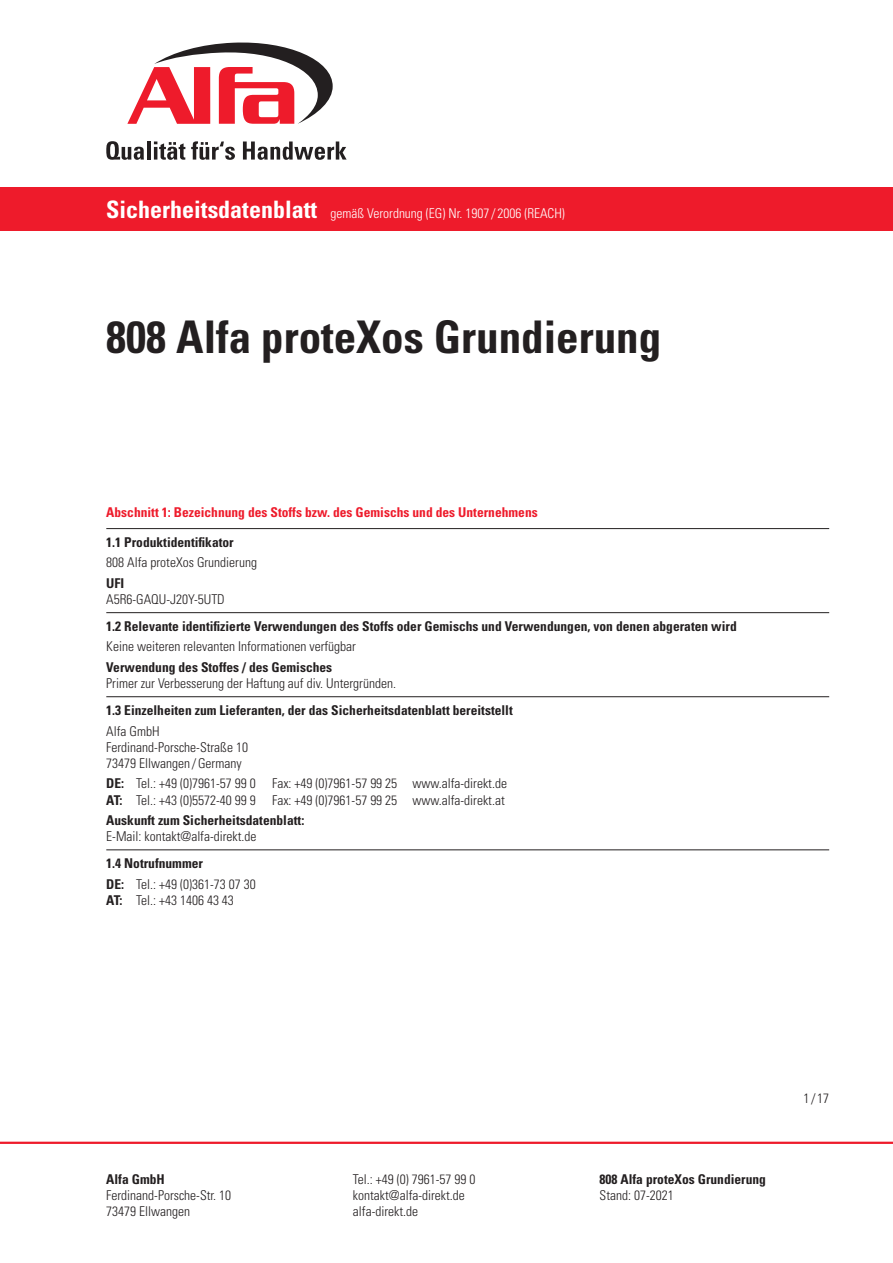
<style>
.page{position:relative;width:893px;height:1263px;background:#fff}
.page>*{position:absolute;margin:0;border:0;box-sizing:border-box;transform-origin:0 0}
.h1_produktname{font:700 condensed 45px "Univers LT Std";color:#231f20}
.fließtext{font:300 condensed 13.5px/16.2px "Univers LT Std";color:#231f20}
.h3_gliederungspunkt{font:700 condensed 13.5px "Univers LT Std";color:#231f20}
.h4_zwischenueberschr{font:700 condensed 13.5px "Univers LT Std";color:#231f20}
.h2_abschnitt_1_2_3{font:700 condensed 13.5px "Univers LT Std";color:#ee1b2b}
.t1{font:300 condensed 13.5px "Univers LT Std";color:#fff}
.s1{font-weight:700;font-size:24px}
.s2{font-weight:700}
</style>
<div class="page">
<hr style="left:0;top:1142px;width:893px;height:2px;background:#ee1b2b">
<div style="left:0;top:187px;width:893px;height:44px;background:#ee1b2b"></div>
<svg style="left:106px;top:141px;width:38px;height:19px"></svg>
<hr style="left:147px;top:141px;width:3px;height:19px;background:#231f20">
<svg style="left:154px;top:141px;width:31px;height:19px"></svg>
<svg style="left:191px;top:141px;width:44px;height:19px"></svg>
<svg style="left:243px;top:141px;width:104px;height:19px"></svg>
<svg style="left:127px;top:42px;width:206px;height:82px"></svg>
<hr style="left:106px;top:696px;width:723px;height:1px;background:#231f20">
<hr style="left:106px;top:849px;width:723px;height:1px;background:#231f20">
<hr style="left:106px;top:612px;width:723px;height:1px;background:#231f20">
<hr style="left:106px;top:528px;width:723px;height:1px;background:#231f20">
<p class="t1" style="left:106px;top:205px;width:460px"><span class="s1">Sicherheitsdatenblatt</span> gemäß Verordnung (EG) Nr. 1907 / 2006 (REACH)</p>
<p class="h1_produktname" style="left:106px;top:309px;width:556px">808 Alfa proteXos Grundierung</p>
<p class="h2_abschnitt_1_2_3" style="left:106px;top:504px;width:433px">Abschnitt 1: Bezeichnung des Stoffs bzw. des Gemischs und des Unternehmens</p>
<p class="h3_gliederungspunkt" style="left:106px;top:534px;width:129px">1.1 Produktidentifikator</p>
<p class="fließtext" style="left:106px;top:555px;width:152px">808 Alfa proteXos Grundierung</p>
<p class="h4_zwischenueberschr" style="left:106px;top:575px;width:19px">UFI</p>
<p class="fließtext" style="left:106px;top:591px;width:120px">A5R6-GAQU-J20Y-5UTD</p>
<p class="h3_gliederungspunkt" style="left:106px;top:618px;width:632px">1.2 Relevante identifizierte Verwendungen des Stoffs oder Gemischs und Verwendungen, von denen abgeraten wird</p>
<p class="fließtext" style="left:106px;top:639px;width:251px">Keine weiteren relevanten Informationen verfügbar</p>
<p class="h4_zwischenueberschr" style="left:106px;top:659px;width:227px">Verwendung des Stoffes / des Gemisches</p>
<p class="fließtext" style="left:106px;top:675px;width:291px">Primer zur Verbesserung der Haftung auf div. Untergründen.</p>
<p class="h3_gliederungspunkt" style="left:106px;top:702px;width:408px">1.3 Einzelheiten zum Lieferanten, der das Sicherheitsdatenblatt bereitstellt</p>
<p class="fließtext" style="left:106px;top:723px;width:143px">Alfa GmbH<br>Ferdinand-Porsche-Straße 10<br>73479 Ellwangen /Germany</p>
<p class="fließtext" style="left:106px;top:775px;width:402px"><span class="s2">DE:</span> Tel.: +49 (0)7961-57 99 0 Fax: +49 (0)7961-57 99 25 www.alfa-direkt.de<br><span class="s2">AT:</span> Tel.: +43 (0)5572-40 99 9 Fax: +49 (0)7961-57 99 25 www.alfa-direkt.at</p>
<p class="h4_zwischenueberschr" style="left:106px;top:812px;width:200px">Auskunft zum Sicherheitsdatenblatt:</p>
<p class="fließtext" style="left:106px;top:828px;width:152px">E-Mail: kontakt@alfa-direkt.de</p>
<p class="h3_gliederungspunkt" style="left:106px;top:855px;width:98px">1.4 Notrufnummer</p>
<p class="fließtext" style="left:106px;top:876px;width:151px"><span class="s2">DE:</span> Tel.: +49 (0)361-73 07 30<br><span class="s2">AT:</span> Tel.: +43 1406 43 43</p>
<p class="h3_gliederungspunkt" style="left:106px;top:1171px;width:60px">Alfa GmbH</p>
<p class="fließtext" style="left:106px;top:1187px;width:126px">Ferdinand-Porsche-Str. 10<br>73479 Ellwangen</p>
<p class="fließtext" style="left:353px;top:1171px;width:124px">Tel.: +49 (0) 7961-57 99 0 kontakt@alfa-direkt.de alfa-direkt.de</p>
<p class="h3_gliederungspunkt" style="left:600px;top:1171px;width:168px">808 Alfa proteXos Grundierung</p>
<p class="fließtext" style="left:600px;top:1187px;width:76px">Stand: 07-2021</p>
<p class="fließtext" style="left:803px;top:1090px;width:27px">1/17</p>
</div>
